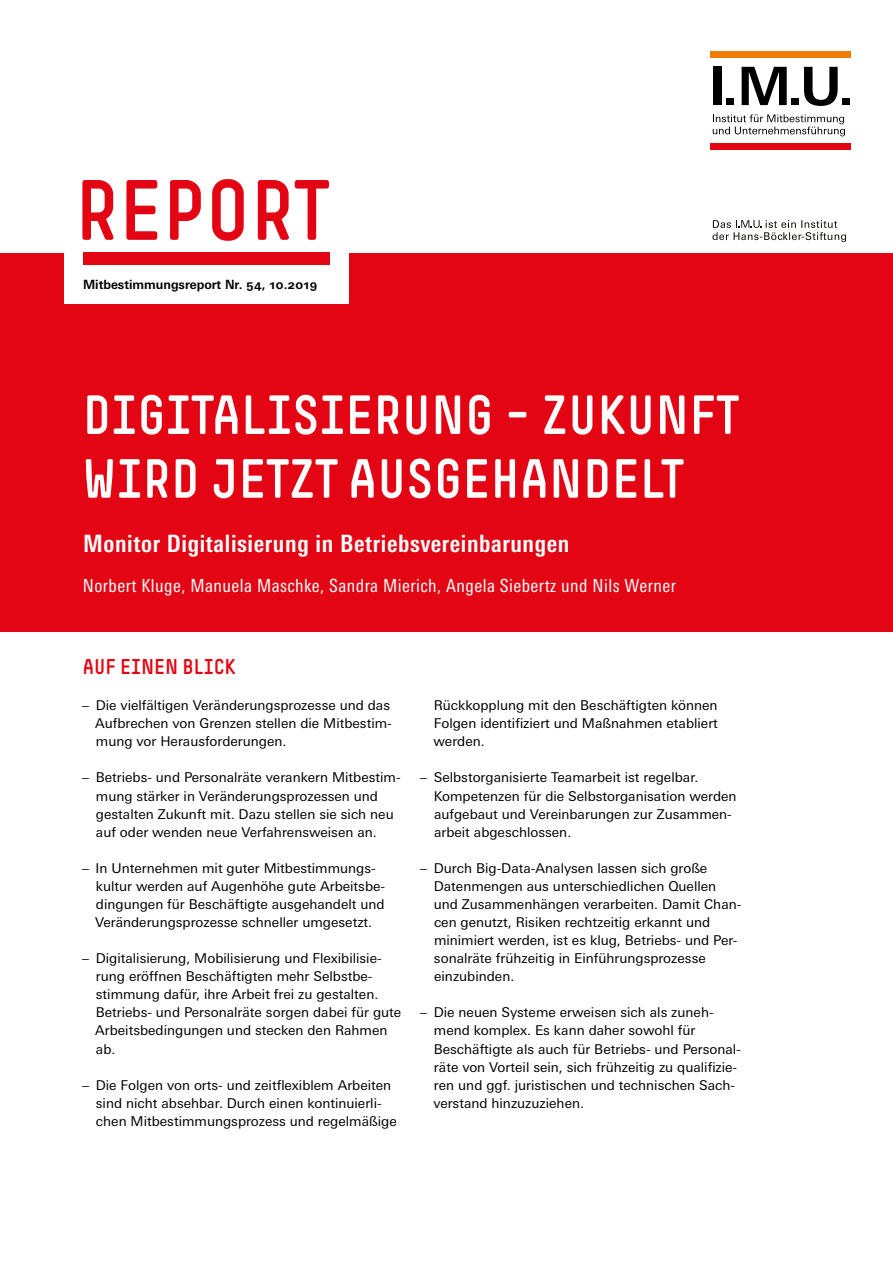
<style>
.page{position:relative;width:893px;height:1263px;background:#fff}
.page>*{position:absolute;margin:0;border:0;box-sizing:border-box;transform-origin:0 0}
.t1{font:84px "Simple HBS";color:#e30513}
.t2{font:54.15px/63.8px "Simple HBS";color:#fff}
.t3{font:700 condensed 23.85px "Univers Next Pro";letter-spacing:.025em;color:#fff}
.t4{font:21px "Simple HBS";color:#e30513}
.t5{font:condensed 18px "Univers Next Pro";letter-spacing:.025em;color:#fff}
.t6{font:13.5px/18px "Univers Next Pro";color:#000}
.t7{font:700 12.75px "Univers Next Pro";color:#000;scale:.94 1}
.s1{font-size:12px}
</style>
<div class="page">
<div style="left:710px;top:51px;width:140px;height:6px;background:#ef7c00"></div>
<div style="left:710px;top:144px;width:140px;height:6px;background:#e30513"></div>
<svg style="left:713px;top:114px;width:132px;height:22px"></svg>
<svg style="left:804px;top:67px;width:34px;height:39px"></svg>
<div style="left:842px;top:98px;width:8px;height:7px;background:#000"></div>
<div style="left:713px;top:67px;width:8px;height:38px;background:#000"></div>
<div style="left:726px;top:98px;width:8px;height:7px;background:#000"></div>
<svg style="left:742px;top:67px;width:45px;height:38px"></svg>
<div style="left:792px;top:98px;width:7px;height:7px;background:#000"></div>
<svg style="left:712px;top:220px;width:134px;height:22px"></svg>
<div style="left:0;top:253px;width:893px;height:378px;background:#e30513"></div>
<div style="left:64px;top:250px;width:285px;height:54px;background:#fff"></div>
<div style="left:83px;top:253px;width:247px;height:12px;background:#e30513"></div>
<h1 class="t1" style="left:75px;top:163px;width:256px">REPORT</h1>
<p class="t7" style="left:83px;top:277px;width:251px">Mitbestimmungsreport Nr. <span class="s1">54</span>, <span class="s1">10</span>.<span class="s1">2019</span></p>
<h2 class="t2" style="left:82px;top:383px;width:659px">DIGITALISIERUNG – ZUKUNFT<br>WIRD JETZT AUSGEHANDELT</h2>
<h3 class="t3" style="left:83px;top:529px;width:488px">Monitor Digitalisierung in Betriebsvereinbarungen</h3>
<h3 class="t5" style="left:83px;top:575px;width:594px">Norbert Kluge, Manuela Maschke, Sandra Mierich, Angela Siebertz und Nils Werner</h3>
<h3 class="t4" style="left:83px;top:655px;width:154px">AUF EINEN BLICK</h3>
<p class="t6" style="left:95px;top:696px;width:298px;text-indent:-13px">– Die vielfältigen Veränderungsprozesse und das<br>Aufbrechen von Grenzen stellen die Mitbestim&shy;mung vor Herausforderungen.</p>
<p class="t6" style="left:96px;top:769px;width:306px;text-indent:-14px">– Betriebs- und Personalräte verankern Mitbestim&shy;mung stärker in Veränderungsprozessen und gestalten Zukunft mit. Dazu stellen sie sich neu auf oder wenden neue Verfahrensweisen an.</p>
<p class="t6" style="left:95px;top:859px;width:292px;text-indent:-13px">– In Unternehmen mit guter Mitbestimmungs&shy;kultur werden auf Augenhöhe gute Arbeitsbe&shy;dingungen für Beschäftigte ausgehandelt und Veränderungsprozesse schneller umgesetzt.</p>
<p class="t6" style="left:95px;top:949px;width:308px;text-indent:-13px">– Digitalisierung, Mobilisierung und Flexibilisie&shy;rung eröffnen Beschäftigten mehr Selbstbe&shy;stimmung dafür, ihre Arbeit frei zu gestalten.<br>Betriebs- und Personalräte sorgen dabei für gute Arbeitsbedingungen und stecken den Rahmen ab.</p>
<p class="t6" style="left:96px;top:1076px;width:302px;text-indent:-14px">– Die Folgen von orts- und zeitflexiblem Arbeiten sind nicht absehbar. Durch einen kontinuierli&shy;chen Mitbestimmungsprozess und regelmäßige</p>
<p class="t6" style="left:434px;top:696px;width:286px;text-align:justify">Rückkopplung mit den Beschäftigten können Folgen identifiziert und Maßnahmen etabliert werden.</p>
<p class="t6" style="left:434px;top:769px;width:304px;text-indent:-13px">– Selbstorganisierte Teamarbeit ist regelbar.<br>Kompetenzen für die Selbstorganisation werden aufgebaut und Vereinbarungen zur Zusammen&shy;arbeit abgeschlossen.</p>
<p class="t6" style="left:434px;top:859px;width:309px;text-indent:-13px">– Durch Big-Data-Analysen lassen sich große Datenmengen aus unterschiedlichen Quellen und Zusammenhängen verarbeiten. Damit Chan&shy;cen genutzt, Risiken rechtzeitig erkannt und minimiert werden, ist es klug, Betriebs- und Per&shy;sonalräte frühzeitig in Einführungsprozesse einzubinden.</p>
<p class="t6" style="left:433px;top:1004px;width:309px;text-indent:-13px">– Die neuen Systeme erweisen sich als zuneh&shy;mend komplex. Es kann daher sowohl für Beschäftigte als auch für Betriebs- und Personal&shy;räte von Vorteil sein, sich frühzeitig zu qualifizie&shy;ren und ggf. juristischen und technischen Sach&shy;verstand hinzuzuziehen.</p>
</div>
